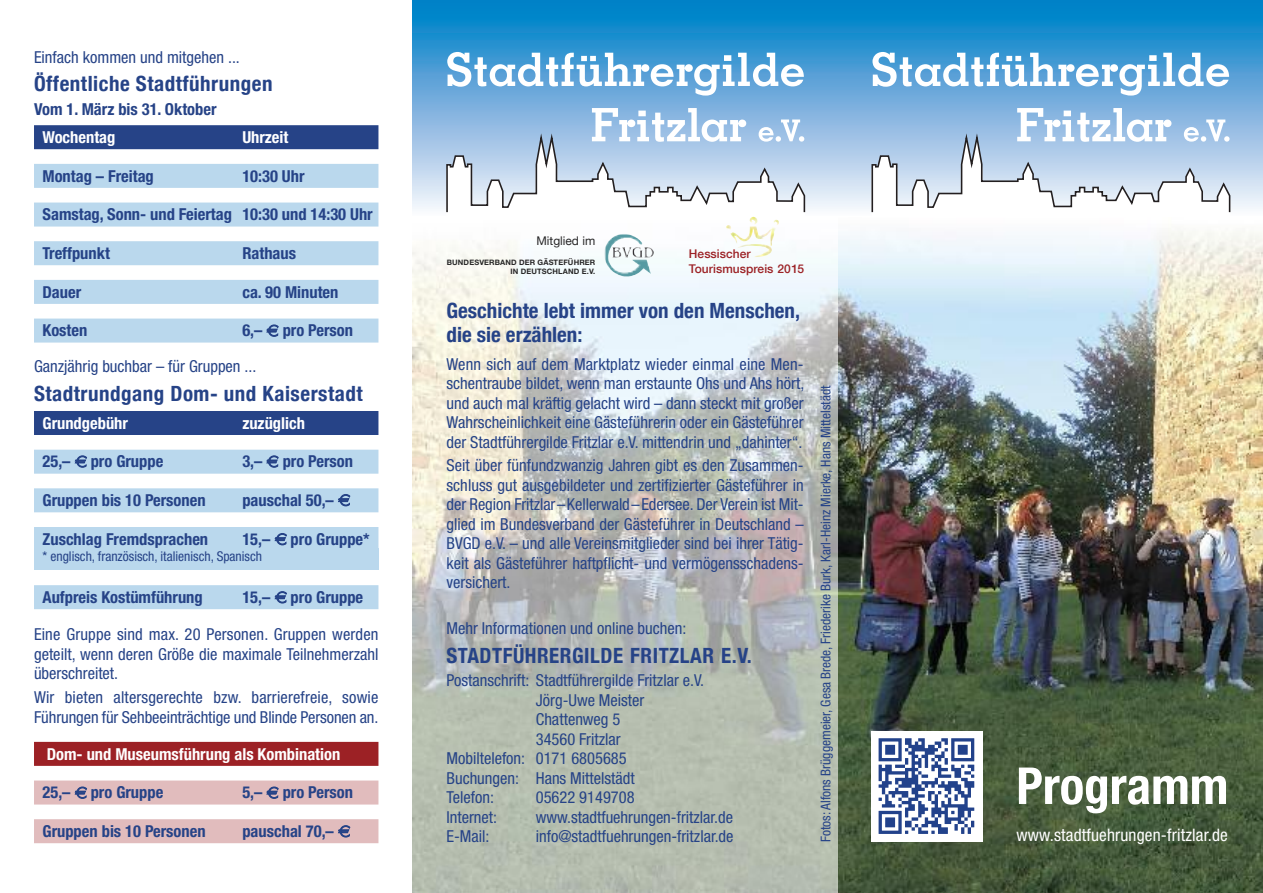
<style>
.page{position:relative;width:1263px;height:893px;background:#fff}
.page>*{position:absolute;margin:0;border:0;box-sizing:border-box;transform-origin:0 0}
.t1{font:700 condensed 51px "Helvetica Neue";color:#fff}
.t2{font:700 condensed 21px "Helvetica Neue";letter-spacing:.025em;color:#264387}
.t3{font:700 condensed 21px/23.7px "Helvetica Neue";color:#264387}
.t4{font:condensed 17.25px "Helvetica Neue";letter-spacing:.01em;color:#fff}
.t5{font:condensed 16.5px/19.5px "Helvetica Neue";color:#264387;text-align:justify}
.t6{font:700 condensed 16.5px "Helvetica Neue";color:#264387}
.t7{font:700 condensed 16.5px "Helvetica Neue";color:#fff}
.t8{font:condensed 13.5px "Helvetica Neue";color:#264387}
.t9{font:500 12px/15px "Helvetica Neue";letter-spacing:.005em;color:#9c2125}
.t10{font:12px "Helvetica Neue";color:#272627}
.t11{font:700 7.5px/9px "Helvetica Neue CE";letter-spacing:.02em;color:#272627;text-align:right}
</style>
<div class="page">
<img style="left:838px;top:230px;width:425px;height:663px">
<div style="left:34px;top:549px;width:344px;height:21px;background:#bad8ed"></div>
<svg style="left:412px;top:242px;width:426px;height:651px;background:#c5c9c3"></svg>
<div style="left:872px;top:731px;width:110px;height:111px;background:#fff"></div>
<svg style="left:878px;top:738px;width:96px;height:96px"></svg>
<div style="left:838px;top:0;width:425px;height:217px;background:linear-gradient(to bottom,#0077c4,#fff4fb)"></div>
<svg style="left:872px;top:48px;width:357px;height:48px"></svg>
<svg style="left:871px;top:104px;width:360px;height:113px"></svg>
<div style="left:412px;top:0;width:438px;height:217px;background:linear-gradient(to bottom,#0077c4,#fff4fb)"></div>
<svg style="left:447px;top:48px;width:357px;height:48px"></svg>
<svg style="left:445px;top:104px;width:361px;height:113px"></svg>
<div style="left:34px;top:125px;width:344px;height:24px;background:#264387"></div>
<div style="left:34px;top:164px;width:344px;height:24px;background:#bad8ed"></div>
<div style="left:34px;top:203px;width:344px;height:24px;background:#bad8ed"></div>
<div style="left:34px;top:241px;width:344px;height:24px;background:#bad8ed"></div>
<div style="left:34px;top:280px;width:344px;height:24px;background:#bad8ed"></div>
<div style="left:34px;top:319px;width:344px;height:24px;background:#bad8ed"></div>
<div style="left:34px;top:411px;width:344px;height:24px;background:#264387"></div>
<div style="left:34px;top:450px;width:344px;height:24px;background:#bad8ed"></div>
<div style="left:34px;top:488px;width:344px;height:24px;background:#bad8ed"></div>
<div style="left:34px;top:527px;width:344px;height:24px;background:#bad8ed"></div>
<div style="left:34px;top:585px;width:344px;height:24px;background:#bad8ed"></div>
<div style="left:34px;top:742px;width:344px;height:24px;background:#9c2125"></div>
<div style="left:34px;top:780px;width:344px;height:24px;background:#e1bcbd"></div>
<div style="left:34px;top:819px;width:344px;height:24px;background:#e1bcbd"></div>
<img style="left:604px;top:234px;width:50px;height:42px">
<img style="left:726px;top:217px;width:53px;height:40px">
<p class="t5" style="left:34px;top:49px;width:207px">Einfach kommen und mitgehen ...</p>
<p class="t2" style="left:34px;top:71px;width:240px">Öffentliche Stadtführungen</p>
<p class="t6" style="left:34px;top:103px;width:184px">Vom 1. März bis 31. Oktober</p>
<p class="t7" style="left:43px;top:131px;width:74px">Wochentag</p>
<p class="t7" style="left:242px;top:131px;width:48px">Uhrzeit</p>
<p class="t6" style="left:43px;top:170px;width:113px">Montag – Freitag</p>
<p class="t6" style="left:242px;top:170px;width:64px">10:30 Uhr</p>
<p class="t6" style="left:43px;top:209px;width:332px">Samstag, Sonn- und Feiertag 10:30 und 14:30 Uhr</p>
<p class="t6" style="left:43px;top:247px;width:69px">Treffpunkt</p>
<p class="t6" style="left:242px;top:247px;width:55px">Rathaus</p>
<p class="t6" style="left:43px;top:286px;width:40px">Dauer</p>
<p class="t6" style="left:242px;top:286px;width:98px">ca. 90 Minuten</p>
<p class="t6" style="left:43px;top:325px;width:46px">Kosten</p>
<p class="t6" style="left:242px;top:325px;width:112px">6,– pro Person</p>
<p class="t5" style="left:34px;top:358px;width:224px">Ganzjährig buchbar – für Gruppen ...</p>
<p class="t2" style="left:34px;top:380px;width:330px">Stadtrundgang Dom- und Kaiserstadt</p>
<p class="t7" style="left:43px;top:417px;width:87px">Grundgebühr</p>
<p class="t7" style="left:242px;top:417px;width:64px">zuzüglich</p>
<p class="t6" style="left:43px;top:456px;width:122px">25,– pro Gruppe</p>
<p class="t6" style="left:242px;top:456px;width:112px">3,– pro Person</p>
<p class="t6" style="left:43px;top:494px;width:165px">Gruppen bis 10 Personen</p>
<p class="t6" style="left:242px;top:494px;width:93px">pauschal 50,–</p>
<p class="t6" style="left:43px;top:533px;width:167px">Zuschlag Fremdsprachen</p>
<p class="t6" style="left:242px;top:533px;width:129px">15,– pro Gruppe*</p>
<p class="t8" style="left:43px;top:551px;width:221px">* englisch, französisch, italienisch, Spanisch</p>
<p class="t6" style="left:43px;top:591px;width:162px">Aufpreis Kostümführung</p>
<p class="t6" style="left:242px;top:591px;width:122px">15,– pro Gruppe</p>
<p class="t5" style="left:34px;top:626px;width:346px">Eine Gruppe sind max. 20 Personen. Gruppen werden geteilt, wenn deren Größe die maximale Teilnehmerzahl überschreitet.</p>
<p class="t5" style="left:34px;top:689px;width:346px">Wir bieten altersgerechte bzw. barrierefreie, sowie<br>Führungen für Sehbeeinträchtige und Blinde Personen an.</p>
<p class="t7" style="left:47px;top:748px;width:295px">Dom- und Museumsführung als Kombination</p>
<p class="t6" style="left:43px;top:786px;width:122px">25,– pro Gruppe</p>
<p class="t6" style="left:242px;top:786px;width:112px">5,– pro Person</p>
<p class="t6" style="left:43px;top:825px;width:165px">Gruppen bis 10 Personen</p>
<p class="t6" style="left:242px;top:825px;width:93px">pauschal 70,–</p>
<p class="t10" style="left:536px;top:234px;width:60px">Mitglied im</p>
<p class="t11" style="left:447px;top:258px;width:150px">BUNDESVERBAND DER GÄSTEFÜHRER<br>IN DEUTSCHLAND E.V.</p>
<p class="t9" style="left:689px;top:246px;width:117px">Hessischer<br>Tourismuspreis 2015</p>
<p class="t3" style="left:446px;top:298px;width:355px">Geschichte lebt immer von den Menschen, die sie erzählen:</p>
<p class="t5" style="left:446px;top:355px;width:359px">Wenn sich auf dem Marktplatz wieder einmal eine Men&shy;schentraube bildet, wenn man erstaunte Ohs und Ahs hört, und auch mal kräftig gelacht wird – dann steckt mit großer Wahrscheinlichkeit eine Gästeführerin oder ein Gästeführer der Stadtführergilde Fritzlar e.V. mittendrin und „dahinter“.</p>
<p class="t5" style="left:446px;top:457px;width:359px">Seit über fünfundzwanzig Jahren gibt es den Zusammen&shy;schluss gut ausgebildeter und zertifizierter Gästeführer in der Region Fritzlar–Kellerwald–Edersee. Der Verein ist Mit&shy;glied im Bundesverband der Gästeführer in Deutschland – BVGD e.V. – und alle Vereinsmitglieder sind bei ihrer Tätig&shy;keit als Gästeführer haftpflicht- und vermögensschadens&shy;versichert.</p>
<p class="t5" style="left:446px;top:620px;width:241px">Mehr Informationen und online buchen:</p>
<p class="t2" style="left:446px;top:642px;width:307px">STADTFÜHRERGILDE FRITZLAR E.V.</p>
<p class="t5" style="left:446px;top:672px;width:259px">Postanschrift: Stadtführergilde Fritzlar e.V.</p>
<p class="t5" style="left:536px;top:692px;width:110px">Jörg-Uwe Meister</p>
<p class="t5" style="left:536px;top:711px;width:86px">Chattenweg 5</p>
<p class="t5" style="left:536px;top:731px;width:86px">34560 Fritzlar</p>
<p class="t5" style="left:446px;top:750px;width:182px">Mobiltelefon: 0171 6805685</p>
<p class="t5" style="left:446px;top:770px;width:190px">Buchungen: Hans Mittelstädt</p>
<p class="t5" style="left:446px;top:789px;width:49px">Telefon:</p>
<p class="t5" style="left:536px;top:789px;width:100px">05622 9149708</p>
<p class="t5" style="left:446px;top:809px;width:52px">Internet:</p>
<p class="t5" style="left:536px;top:809px;width:199px">www.stadtfuehrungen-fritzlar.de</p>
<p class="t5" style="left:446px;top:828px;width:45px">E-Mail:</p>
<p class="t5" style="left:536px;top:828px;width:199px">info@stadtfuehrungen-fritzlar.de</p>
<p class="t8" style="left:821px;top:842px;width:458px;rotate:-90deg">Fotos: Alfons Brüggemeier, Gesa Brede, Friederike Burk, Karl-Heinz Mierke, Hans Mittelstädt</p>
<h1 class="t1" style="left:1016px;top:767px;width:214px">Programm</h1>
<p class="t4" style="left:1016px;top:829px;width:213px">www.stadtfuehrungen-fritzlar.de</p>
</div>
